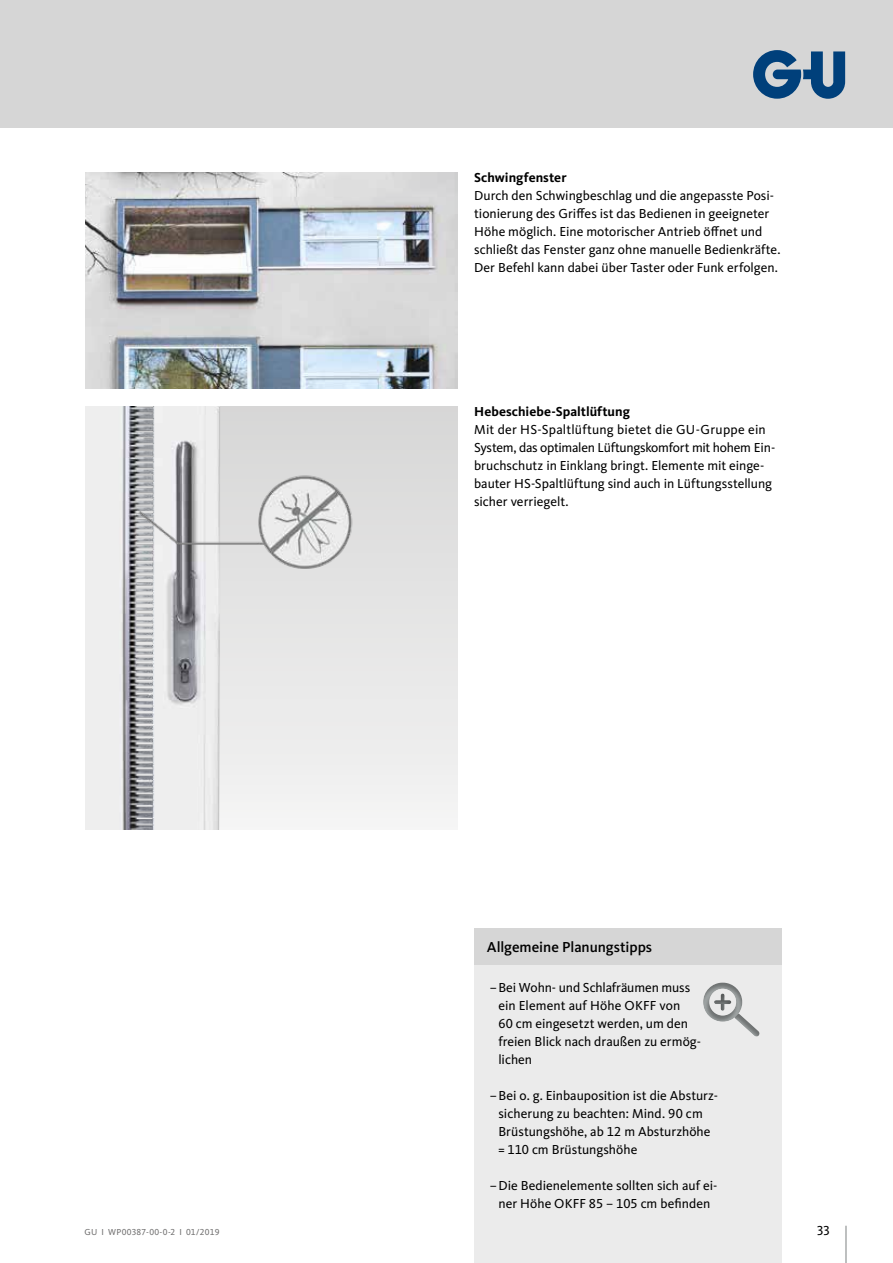
<style>
.page{position:relative;width:893px;height:1263px;background:#fff}
.page>*{position:absolute;margin:0;border:0;box-sizing:border-box;transform-origin:0 0}
.t1{font:500 15px "Kievit Pro";letter-spacing:-.005em;color:#000}
.t2{font:13.5px/18px "Kievit Pro";color:#000}
.t3{font:700 13.5px "Kievit Pro";letter-spacing:.005em;color:#000}
.t4{font:9px "Kievit Pro";color:#706f6f}
</style>
<div class="page">
<div style="left:0;top:0;width:893px;height:128px;background:#d6d6d6"></div>
<svg style="left:753px;top:50px;width:92px;height:49px"></svg>
<div style="left:85px;top:407px;width:372px;height:422px;background:linear-gradient(to bottom,#d7d6d6,#f4f3f3)"></div>
<img style="left:85px;top:407px;width:283px;height:422px">
<img style="left:85px;top:173px;width:372px;height:216px">
<img style="left:129px;top:431px;width:245px;height:191px">
<div style="left:474px;top:965px;width:307px;height:298px;background:#ebebeb"></div>
<div style="left:474px;top:929px;width:307px;height:36px;background:#d6d6d6"></div>
<div style="left:731px;top:1013px;width:29px;height:25px;background:#000;opacity:.3"></div>
<div style="left:701px;top:982px;width:42px;height:42px;background:#000;opacity:.3"></div>
<hr style="left:846px;top:1226px;width:1px;height:37px;background:#7d8282">
<p class="t3" style="left:474px;top:169px;width:94px">Schwingfenster</p>
<p class="t2" style="left:474px;top:186px;width:308px">Durch den Schwingbeschlag und die angepasste Posi&shy;tionierung des Griffes ist das Bedienen in geeigneter Höhe möglich. Eine motorischer Antrieb öffnet und schließt das Fenster ganz ohne manuelle Bedienkräfte.<br>Der Befehl kann dabei über Taster oder Funk erfolgen.</p>
<p class="t3" style="left:474px;top:403px;width:157px">Hebeschiebe-Spaltlüftung</p>
<p class="t2" style="left:474px;top:420px;width:303px">Mit der HS-Spaltlüftung bietet die GU-Gruppe ein System, das optimalen Lüftungskomfort mit hohem Ein&shy;bruchschutz in Einklang bringt. Elemente mit einge&shy;bauter HS-Spaltlüftung sind auch in Lüftungsstellung sicher verriegelt.</p>
<p class="t1" style="left:487px;top:938px;width:167px">Allgemeine Planungstipps</p>
<p class="t2" style="left:498px;top:978px;width:204px;text-indent:-9px">–Bei Wohn- und Schlafräumen muss ein Element auf Höhe OKFF von<br>60 cm eingesetzt werden, um den freien Blick nach draußen zu ermög&shy;lichen</p>
<p class="t2" style="left:498px;top:1086px;width:221px;text-indent:-9px">–Bei o. g. Einbauposition ist die Absturz&shy;sicherung zu beachten: Mind. 90 cm Brüstungshöhe, ab 12 m Absturzhöhe = 110 cm Brüstungshöhe</p>
<p class="t2" style="left:490px;top:1176px;width:229px;text-align:center">–Die Bedienelemente sollten sich auf ei&shy;ner Höhe OKFF 85 – 105 cm befinden</p>
<p class="t4" style="left:85px;top:1226px;width:136px">GU І WP00387-00-0-2 І 01/2019</p>
<p class="t2" style="left:817px;top:1222px;width:14px">33</p>
</div>
